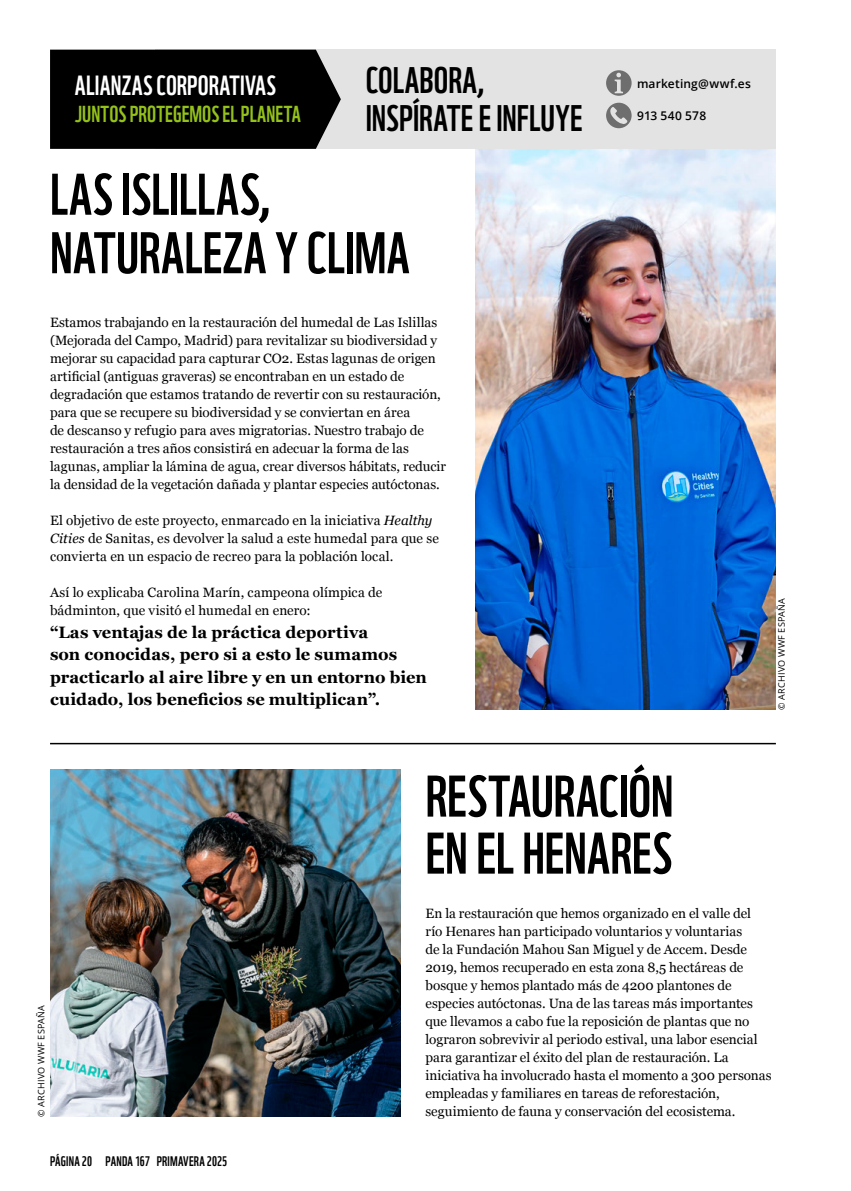
<style>
.page{position:relative;width:851px;height:1191px;background:#fff}
.page>*{position:absolute;margin:0;border:0;box-sizing:border-box;transform-origin:0 0}
.t1{font:57px/58.5px "WWF";letter-spacing:.005em;color:#000}
.t2{font:36px/37.5px "WWF";color:#000}
.t3{font:27px "WWF";letter-spacing:.01em;color:#fff}
.t4{font:22.5px "WWF";letter-spacing:.005em;color:#94c11a}
.t5{font:700 16.5px/22.5px "Georgia";letter-spacing:.005em;color:#000}
.t6{font:13.5px/18px "Georgia";color:#000}
.t7{font:13.5px "WWF";letter-spacing:.01em;color:#000}
.t8{font:600 12px "Open Sans";letter-spacing:.015em;color:#000}
.t9{font:9px "Open Sans";letter-spacing:.035em;color:#000}
.s1{font-style:italic}
</style>
<div class="page">
<img style="left:475px;top:150px;width:300px;height:559px">
<hr style="left:50px;top:743px;width:725px;height:1px;background:#000">
<img style="left:50px;top:769px;width:350px;height:347px">
<div style="left:155px;top:50px;width:620px;height:99px;background:#e3e3e3"></div>
<div style="left:50px;top:50px;width:291px;height:99px;background:#000"></div>
<div style="left:606px;top:70px;width:25px;height:26px;background:#6e6e6e;border-radius:50%"></div>
<svg style="left:614px;top:73px;width:9px;height:20px"></svg>
<div style="left:606px;top:103px;width:25px;height:25px;background:#6e6e6e;border-radius:50%"></div>
<svg style="left:610px;top:107px;width:17px;height:17px"></svg>
<h3 class="t3" style="left:75px;top:64px;width:202px">ALIANZAS CORPORATIVAS</h3>
<h3 class="t4" style="left:75px;top:96px;width:227px">JUNTOS PROTEGEMOS EL PLANETA</h3>
<h2 class="t2" style="left:365px;top:58px;width:218px">COLABORA,<br>INSPÍRATE E INFLUYE</h2>
<h1 class="t1" style="left:50px;top:159px;width:361px">LAS ISLILLAS,<br>NATURALEZA Y CLIMA</h1>
<p class="t6" style="left:50px;top:313px;width:397px">Estamos trabajando en la restauración del humedal de Las Islillas (Mejorada del Campo, Madrid) para revitalizar su biodiversidad y mejorar su capacidad para capturar CO2. Estas lagunas de origen artificial (antiguas graveras) se encontraban en un estado de degradación que estamos tratando de revertir con su restauración, para que se recupere su biodiversidad y se conviertan en área<br>de descanso y refugio para aves migratorias. Nuestro trabajo de restauración a tres años consistirá en adecuar la forma de las lagunas, ampliar la lámina de agua, crear diversos hábitats, reducir la densidad de la vegetación dañada y plantar especies autóctonas.</p>
<p class="t6" style="left:50px;top:511px;width:390px">El objetivo de este proyecto, enmarcado en la iniciativa <span class="s1">Healthy<br>Cities</span> de Sanitas, es devolver la salud a este humedal para que se convierta en un espacio de recreo para la población local.</p>
<p class="t6" style="left:50px;top:583px;width:334px">Así lo explicaba Carolina Marín, campeona olímpica de bádminton, que visitó el humedal en enero:</p>
<p class="t5" style="left:50px;top:620px;width:378px">“Las ventajas de la práctica deportiva<br>son conocidas, pero si a esto le sumamos practicarlo al aire libre y en un entorno bien cuidado, los beneficios se multiplican”.</p>
<p class="t8" style="left:637px;top:75px;width:115px">marketing@wwf.es</p>
<p class="t8" style="left:637px;top:107px;width:71px">913 540 578</p>
<p class="t9" style="left:775px;top:709px;width:113px;rotate:-90deg">© ARCHIVO WWF ESPAÑA</p>
<p class="t9" style="left:35px;top:1116px;width:113px;rotate:-90deg">© ARCHIVO WWF ESPAÑA</p>
<p class="t7" style="left:50px;top:1150px;width:179px">PÁGINA 20 PANDA 167 PRIMAVERA 2025</p>
<h1 class="t1" style="left:425px;top:762px;width:249px;line-height:57px">RESTAURACIÓN<br>EN EL HENARES</h1>
<p class="t6" style="left:425px;top:904px;width:347px">En la restauración que hemos organizado en el valle del<br>río Henares han participado voluntarios y voluntarias<br>de la Fundación Mahou San Miguel y de Accem. Desde 2019, hemos recuperado en esta zona 8,5 hectáreas de bosque y hemos plantado más de 4200 plantones de especies autóctonas. Una de las tareas más importantes que llevamos a cabo fue la reposición de plantas que no lograron sobrevivir al periodo estival, una labor esencial para garantizar el éxito del plan de restauración. La iniciativa ha involucrado hasta el momento a 300 personas empleadas y familiares en tareas de reforestación, seguimiento de fauna y conservación del ecosistema.</p>
</div>
